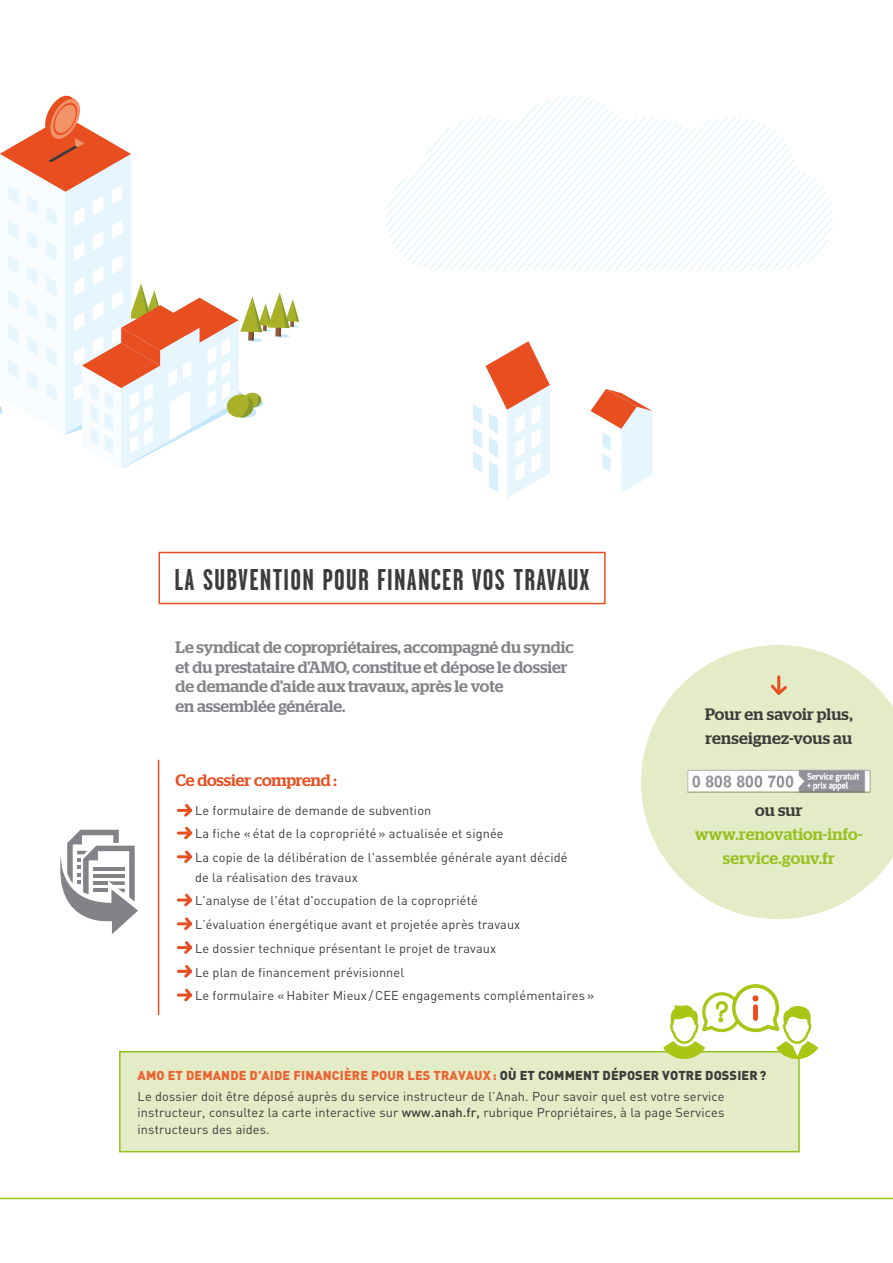
<style>
.page{position:relative;width:893px;height:1263px;background:#fff}
.page>*{position:absolute;margin:0;border:0;box-sizing:border-box;transform-origin:0 0}
.t1{font:700 30px "Garage Gothic";letter-spacing:.04em;color:#3c3c3b}
.t2{font:500 16.5px/19.5px "Stag";letter-spacing:-.005em;color:#828288}
.t3{font:500 16.5px/24px "Stag";letter-spacing:.015em;color:#3c3c3b}
.t4{font:500 16.5px/24px "Stag";letter-spacing:.005em;color:#95c11f;text-align:center}
.t5{font:500 16.5px "Stag";letter-spacing:-.005em;color:#e94e21}
.t6{font:12.75px/23.7px "DIN";letter-spacing:.01em;color:#3c3c3b}
.s1{font-weight:900;color:#ec6333}
.s2{font-weight:900}
.s3{font-weight:500}
</style>
<div class="page">
<svg style="left:385px;top:96px;width:448px;height:174px"></svg>
<svg style="left:60px;top:830px;width:78px;height:104px"></svg>
<svg style="left:178px;top:804px;width:15px;height:36px"></svg>
<svg style="left:178px;top:850px;width:15px;height:14px"></svg>
<svg style="left:178px;top:893px;width:15px;height:14px"></svg>
<svg style="left:178px;top:917px;width:15px;height:61px"></svg>
<svg style="left:178px;top:988px;width:15px;height:14px"></svg>
<hr style="left:158px;top:760px;width:1px;height:255px;background:#e94e21">
<svg style="left:473px;top:341px;width:77px;height:157px"></svg>
<svg style="left:590px;top:389px;width:62px;height:103px"></svg>
<hr style="left:0;top:1198px;width:893px;height:1px;background:#95c11f">
<div style="left:120px;top:1052px;width:679px;height:100px;background:#e3ecc6"></div>
<div style="left:119px;top:1051px;width:681px;height:101px;border:2px solid #95c11f"></div>
<svg style="left:663px;top:984px;width:155px;height:128px"></svg>
<div style="left:753px;top:1007px;width:5px;height:11px;background:#e94e1b"></div>
<svg style="left:0;top:95px;width:299px;height:373px"></svg>
<svg style="left:641px;top:645px;width:252px;height:274px;fill:#e3ecc6"></svg>
<svg style="left:768px;top:682px;width:22px;height:16px"></svg>
<hr style="left:777px;top:677px;width:3px;height:16px;background:#e94e21">
<img style="left:685px;top:765px;width:188px;height:28px">
<div style="left:159px;top:552px;width:447px;height:52px;border:2px solid #e94e21"></div>
<h1 class="t1" style="left:174px;top:561px;width:417px">LA SUBVENTION POUR FINANCER VOS TRAVAUX</h1>
<p class="t2" style="left:176px;top:637px;width:400px">Le syndicat de copropriétaires, accompagné du syndic et du prestataire d'AMO, constitue et dépose le dossier de demande d'aide aux travaux, après le vote<br>en assemblée générale.</p>
<p class="t5" style="left:176px;top:771px;width:163px">Ce dossier comprend :</p>
<p class="t6" style="left:195px;top:798px;width:374px">Le formulaire de demande de subvention<br>La fiche « état de la copropriété » actualisée et signée<br>La copie de la délibération de l'assemblée générale ayant décidé</p>
<p class="t6" style="left:195px;top:865px;width:401px">de la réalisation des travaux<br>L'analyse de l'état d'occupation de la copropriété<br>L’évaluation énergétique avant et projetée après travaux<br>Le dossier technique présentant le projet de travaux<br>Le plan de financement prévisionnel<br>Le formulaire «Habiter Mieux /CEE engagements complémentaires »</p>
<p class="t3" style="left:705px;top:702px;width:149px">Pour en savoir plus, renseignez-vous au</p>
<p class="t3" style="left:755px;top:798px;width:49px">ou sur</p>
<p class="t4" style="left:695px;top:822px;width:169px">www.renovation-info&shy;service.gouv.fr</p>
<p class="t6" style="left:138px;top:1065px;width:630px;line-height:20.7px"><span class="s1">AMO ET DEMANDE D'AIDE FINANCIÈRE POUR LES TRAVAUX:</span> <span class="s2">OÙ ET COMMENT DÉPOSER VOTRE DOSSIER?<br></span>Le dossier doit être déposé auprès du service instructeur de l’Anah. Pour savoir quel est votre service</p>
<p class="t6" style="left:138px;top:1104px;width:588px;line-height:16.5px">instructeur, consultez la carte interactive sur <span class="s3">www.anah.fr,</span> rubrique Propriétaires, à la page Services instructeurs des aides.</p>
</div>
